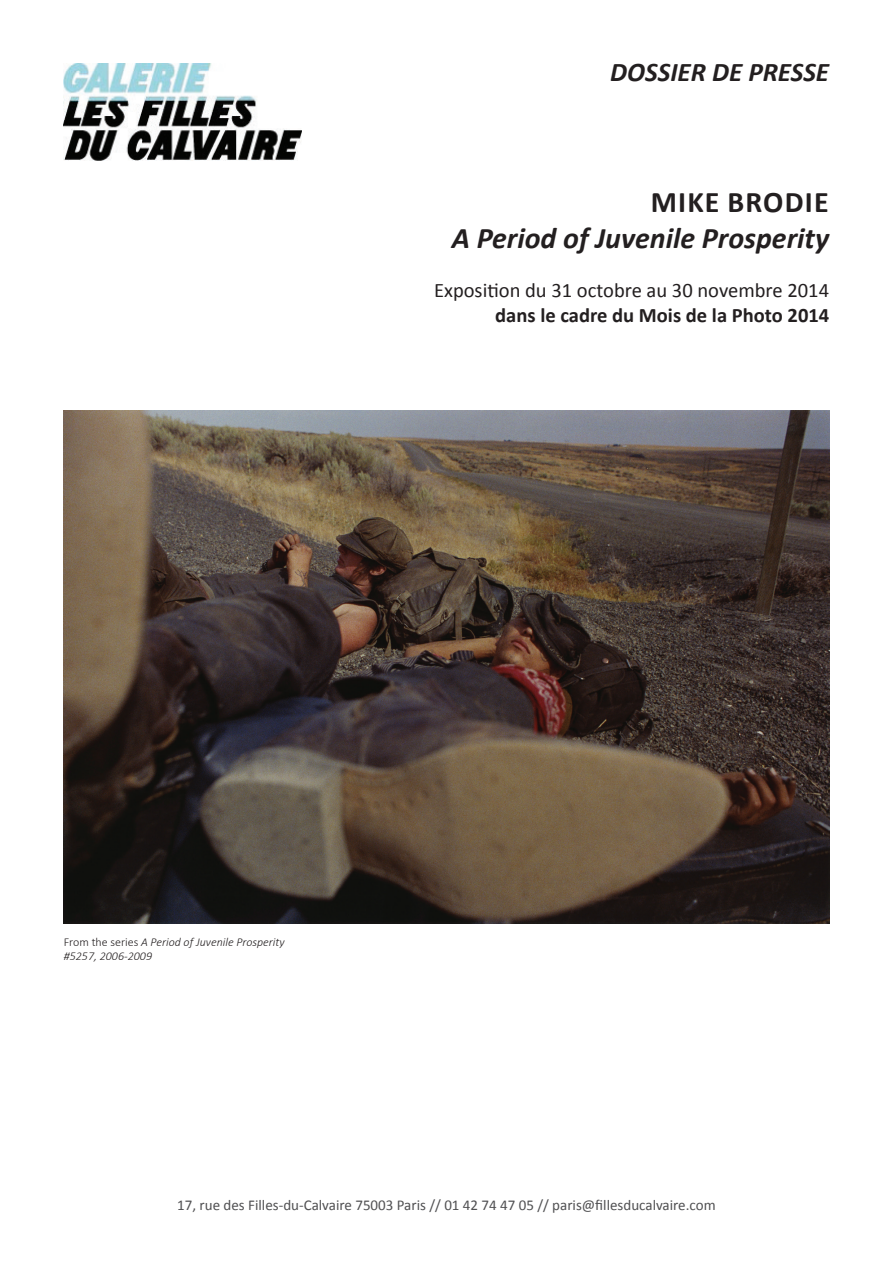
<style>
.page{position:relative;width:893px;height:1263px;background:#fff}
.page>*{position:absolute;margin:0;border:0;box-sizing:border-box;transform-origin:0 0}
.t1{font:italic 700 30px "Calibri";color:#231f20}
.t2{font:700 30px "Calibri";letter-spacing:.04em;color:#231f20}
.t3{font:italic 700 27px "Calibri";color:#231f20}
.t4{font:20.55px "Calibri";color:#231f20}
.t5{font:700 20.55px "Calibri";color:#231f20}
.t6{font:15px "Calibri";color:#505052}
.t7{font:italic 300 12px/14.4px "Calibri";color:#231f20}
.s1{font-style:normal}
</style>
<div class="page">
<img style="left:64px;top:64px;width:238px;height:97px">
<img style="left:64px;top:410px;width:765px;height:514px">
<h2 class="t3" style="left:610px;top:55px;width:220px">DOSSIER DE PRESSE</h2>
<h1 class="t2" style="left:651px;top:183px;width:179px">Mike Brodie</h1>
<h1 class="t1" style="left:452px;top:219px;width:379px">A Period of Juvenile Prosperity</h1>
<h3 class="t4" style="left:434px;top:277px;width:397px">Exposition du 31 octobre au 30 novembre 2014</h3>
<h3 class="t5" style="left:495px;top:302px;width:336px">dans le cadre du Mois de la Photo 2014</h3>
<p class="t7" style="left:64px;top:934px;width:222px"><span class="s1">From the series</span> A Period of Juvenile Prosperity #5257, 2006-2009</p>
<p class="t6" style="left:177px;top:1196px;width:540px">17, rue des Filles-du-Calvaire 75003 Paris // 01 42 74 47 05 // paris@fillesducalvaire.com</p>
</div>
